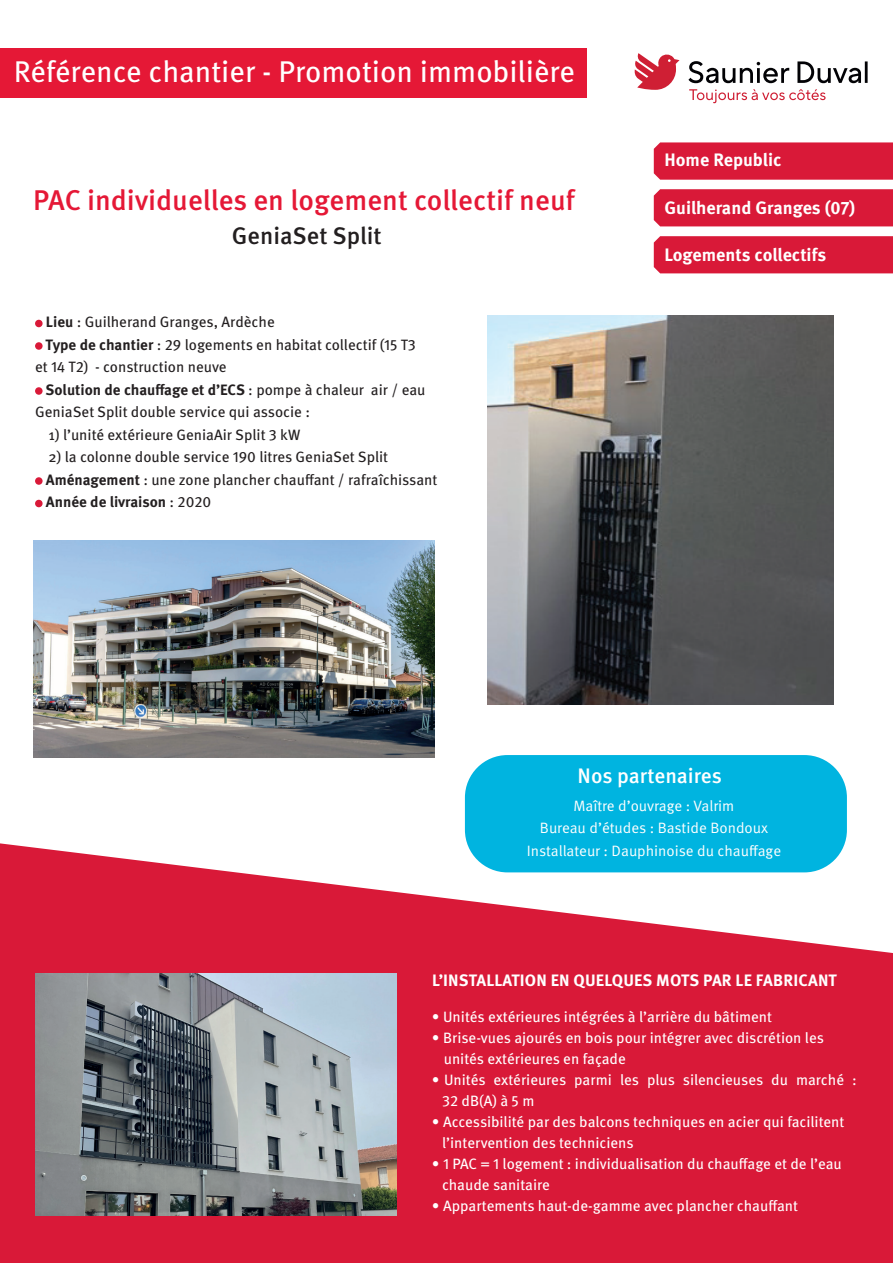
<style>
.page{position:relative;width:893px;height:1263px;background:#fff}
.page>*{position:absolute;margin:0;border:0;box-sizing:border-box;transform-origin:0 0}
.t1{font:30px "Meta Pro";color:#fff}
.t2{font:500 28.5px "Meta Pro";color:#e51836}
.t3{font:500 24px "Meta Pro";color:#231f20}
.t4{font:500 21px "Meta Pro";letter-spacing:-.005em;color:#fff}
.t5{font:700 18px "Meta Pro";color:#fff}
.t6{font:700 16.5px "Meta Pro";letter-spacing:.01em;color:#fff}
.t7{font:15px/21px "Meta Pro";color:#fff}
.t8{font:15px/22.5px "Meta Pro";color:#231f20}
.t9{font:15px/22.5px "Meta Pro Norm";color:#fff;text-align:center}
.t10{font:700 15px "Meta Pro";color:#231f20}
.s1{font-weight:700}
.s2{font-weight:400}
</style>
<div class="page">
<svg style="left:0;top:843px;width:893px;height:420px;background:#dd3954"></svg>
<svg style="left:688px;top:61px;width:180px;height:22px"></svg>
<svg style="left:635px;top:53px;width:44px;height:37px"></svg>
<svg style="left:689px;top:89px;width:136px;height:14px"></svg>
<div style="left:0;top:48px;width:587px;height:50px;background:#e51836"></div>
<div style="left:35px;top:320px;width:8px;height:7px;border:2px solid #d91938;border-radius:50%"></div>
<div style="left:35px;top:342px;width:8px;height:8px;border:2px solid #d91938;border-radius:50%"></div>
<div style="left:35px;top:387px;width:8px;height:8px;border:2px solid #d91938;border-radius:50%"></div>
<div style="left:35px;top:477px;width:8px;height:8px;border:2px solid #d91938;border-radius:50%"></div>
<div style="left:35px;top:500px;width:8px;height:7px;border:2px solid #d91938;border-radius:50%"></div>
<div style="left:654px;top:142px;width:239px;height:38px;background:#d91938"></div>
<div style="left:654px;top:236px;width:239px;height:37px;background:#d91938"></div>
<div style="left:654px;top:189px;width:239px;height:37px;background:#d91938"></div>
<div style="left:465px;top:755px;width:382px;height:117px;background:#00b4e0;border-radius:43px"></div>
<img style="left:35px;top:974px;width:362px;height:241px">
<img style="left:488px;top:316px;width:345px;height:388px">
<img style="left:34px;top:540px;width:401px;height:217px">
<h1 class="t1" style="left:14px;top:49px;width:563px">Référence chantier - Promotion immobilière</h1>
<h2 class="t2" style="left:33px;top:178px;width:543px">PAC individuelles en logement collectif neuf</h2>
<h3 class="t3" style="left:232px;top:217px;width:151px">GeniaSet Split</h3>
<p class="t8" style="left:46px;top:310px;width:230px"><span class="s1">Lieu</span> : Guilherand Granges, Ardèche</p>
<p class="t8" style="left:46px;top:332px;width:372px"><span class="s1">Type de chantier</span> : 29 logements en habitat collectif (15 T3</p>
<p class="t8" style="left:35px;top:355px;width:193px">et 14 T2) - construction neuve</p>
<p class="t10" style="left:46px;top:378px;width:381px">Solution de chauffage et d’ECS <span class="s2">: pompe à chaleur air / eau</span></p>
<p class="t8" style="left:35px;top:400px;width:276px">GeniaSet Split double service qui associe :</p>
<p class="t8" style="left:49px;top:422px;width:253px">1) l’unité extérieure GeniaAir Split 3 kW</p>
<p class="t8" style="left:46px;top:445px;width:393px">2) la colonne double service 190 litres GeniaSet Split<br><span class="s1">Aménagement</span> : une zone plancher chauffant / rafraîchissant<br><span class="s1">Année de livraison</span> : 2020</p>
<p class="t5" style="left:664px;top:146px;width:119px">Home Republic</p>
<p class="t5" style="left:664px;top:193px;width:192px">Guilherand Granges (07)</p>
<p class="t5" style="left:664px;top:240px;width:163px">Logements collectifs</p>
<h3 class="t4" style="left:578px;top:759px;width:146px">Nos partenaires</h3>
<p class="t9" style="left:527px;top:793px;width:256px">Maître d’ouvrage : Valrim<br>Bureau d’études : Bastide Bondoux<br>Installateur : Dauphinoise du chauffage</p>
<p class="t6" style="left:432px;top:968px;width:406px">L’INSTALLATION EN QUELQUES MOTS PAR LE FABRICANT</p>
<p class="t7" style="left:432px;top:1005px;width:342px">• Unités extérieures intégrées à l’arrière du bâtiment</p>
<p class="t7" style="left:444px;top:1026px;width:382px;text-indent:-12px">• Brise-vues ajourés en bois pour intégrer avec discrétion les unités extérieures en façade</p>
<p class="t7" style="left:442px;top:1068px;width:416px;text-indent:-10px">• Unités extérieures parmi les plus silencieuses du marché :<br>32 dB(A) à 5 m</p>
<p class="t7" style="left:442px;top:1110px;width:404px;text-indent:-10px">• Accessibilité par des balcons techniques en acier qui facilitent l’intervention des techniciens</p>
<p class="t7" style="left:442px;top:1152px;width:401px;text-indent:-10px">• 1 PAC = 1 logement : individualisation du chauffage et de l’eau chaude sanitaire</p>
<p class="t7" style="left:432px;top:1194px;width:368px">• Appartements haut-de-gamme avec plancher chauffant</p>
</div>
